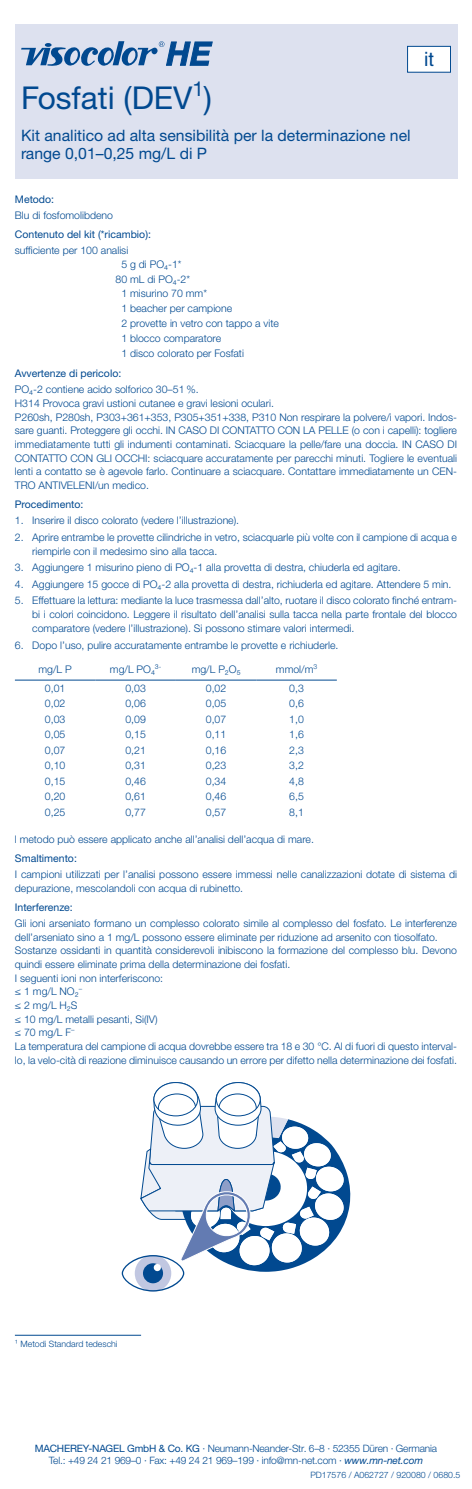
<style>
.page{position:relative;width:472px;height:1489px;background:#fff}
.page>*{position:absolute;margin:0;border:0;box-sizing:border-box;transform-origin:0 0}
.Head{font:31.5px "Helvetica Neue LTW1 G";color:#014990}
.t1{font:19.78px "Helvetica LT Pro";color:#014990}
.Subhead{font:15.75px/17.5px "Helvetica Neue LTW1 G";color:#014990}
.Fließtext_vielText{font:300 10.5px/13.7px "Helvetica Neue LTW1 G";color:#014990}
.Fließtext_zentriert{font:300 10.5px "Helvetica Neue LTW1 G";color:#014990}
.Inhalt_Testbesteck_f{font:300 10.5px "Helvetica Neue LTW1 G";color:#014990}
.Ueberschrift_vielTex{font:10.5px "Helvetica Neue LTW1 G";color:#014990}
.Adresse{font:300 10.15px/12.2px "Helvetica Neue LTW1 G";letter-spacing:-.02em;color:#014990;text-align:center}
.Fußnote{font:300 8.75px "Helvetica Neue LTW1 G";color:#014990}
.s1{font-weight:400}
.s2{font-weight:400;font-style:italic}
</style>
<div class="page">
<div style="left:15px;top:25px;width:441px;height:50px;background:#dde1ef"></div>
<div style="left:15px;top:67px;width:441px;height:51px;background:#dde1ef"></div>
<div style="left:15px;top:110px;width:441px;height:68px;background:#dde1ef"></div>
<svg style="left:21px;top:41px;width:191px;height:25px"></svg>
<hr style="left:15px;top:679px;width:80px;height:1px;background:#014990">
<hr style="left:95px;top:679px;width:81px;height:1px;background:#014990">
<hr style="left:176px;top:679px;width:80px;height:1px;background:#014990">
<hr style="left:256px;top:679px;width:80px;height:1px;background:#014990">
<svg style="left:122px;top:1082px;width:228px;height:209px"></svg>
<hr style="left:15px;top:1334px;width:126px;height:1px;background:#014990">
<div style="left:407px;top:46px;width:43px;height:26px;background:#fff"></div>
<div style="left:406px;top:46px;width:44px;height:27px;border:1px solid #014990"></div>
<p class="t1" style="left:423px;top:48px;width:11px">it</p>
<p class="Head" style="left:21px;top:78px;width:192px">Fosfati (DEV<sup>1</sup>)</p>
<p class="Subhead" style="left:21px;top:127px;width:390px">Kit analitico ad alta sensibilità per la determinazione nel range 0,01–0,25 mg/L di P</p>
<p class="Ueberschrift_vielTex" style="left:15px;top:192px;width:41px">Metodo:</p>
<p class="Fließtext_vielText" style="left:15px;top:208px;width:100px">Blu di fosfomolibdeno</p>
<p class="Ueberschrift_vielTex" style="left:15px;top:227px;width:137px">Contenuto del kit (*ricambio):</p>
<p class="Fließtext_vielText" style="left:15px;top:243px;width:115px">sufficiente per 100 analisi</p>
<p class="Inhalt_Testbesteck_f" style="left:121px;top:257px;width:62px">5 g di PO₄-1*</p>
<p class="Inhalt_Testbesteck_f" style="left:115px;top:272px;width:76px">80 mL di PO₄-2*</p>
<p class="Inhalt_Testbesteck_f" style="left:121px;top:287px;width:87px">1 misurino 70 mm*</p>
<p class="Inhalt_Testbesteck_f" style="left:121px;top:302px;width:112px">1 beacher per campione</p>
<p class="Inhalt_Testbesteck_f" style="left:121px;top:317px;width:159px">2 provette in vetro con tappo a vite</p>
<p class="Inhalt_Testbesteck_f" style="left:121px;top:332px;width:101px">1 blocco comparatore</p>
<p class="Inhalt_Testbesteck_f" style="left:121px;top:347px;width:124px">1 disco colorato per Fosfati</p>
<p class="Ueberschrift_vielTex" style="left:15px;top:367px;width:108px">Avvertenze di pericolo:</p>
<p class="Fließtext_vielText" style="left:15px;top:383px;width:185px">PO₄-2 contiene acido solforico 30–51 %.</p>
<p class="Fließtext_vielText" style="left:15px;top:396px;width:260px">H314 Provoca gravi ustioni cutanee e gravi lesioni oculari.</p>
<p class="Fließtext_vielText" style="left:15px;top:410px;width:443px;text-align:justify">P260sh, P280sh, P303+361+353, P305+351+338, P310 Non respirare la polvere/i vapori. Indos&shy;sare guanti. Proteggere gli occhi. IN CASO DI CONTATTO CON LA PELLE (o con i capelli): togliere immediatamente tutti gli indumenti contaminati. Sciacquare la pelle/fare una doccia. IN CASO DI CONTATTO CON GLI OCCHI: sciacquare accuratamente per parecchi minuti. Togliere le eventuali lenti a contatto se è agevole farlo. Continuare a sciacquare. Contattare immediatamente un CEN-TRO ANTIVELENI/un medico.</p>
<p class="Ueberschrift_vielTex" style="left:15px;top:497px;width:70px">Procedimento:</p>
<p class="Fließtext_vielText" style="left:15px;top:514px;width:225px">1. Inserire il disco colorato (vedere l’illustrazione).</p>
<p class="Fließtext_vielText" style="left:32px;top:530px;width:426px;text-indent:-17px">2. Aprire entrambe le provette cilindriche in vetro, sciacquarle più volte con il campione di acqua e riempirle con il medesimo sino alla tacca.</p>
<p class="Fließtext_vielText" style="left:15px;top:561px;width:387px">3. Aggiungere 1 misurino pieno di PO₄-1 alla provetta di destra, chiuderla ed agitare.</p>
<p class="Fließtext_vielText" style="left:15px;top:577px;width:437px">4. Aggiungere 15 gocce di PO₄-2 alla provetta di destra, richiuderla ed agitare. Attendere 5 min.</p>
<p class="Fließtext_vielText" style="left:32px;top:593px;width:426px;text-align:justify;text-indent:-17px">5. Effettuare la lettura: mediante la luce trasmessa dall’alto, ruotare il disco colorato finché entram&shy;bi i colori coincidono. Leggere il risultato dell’analisi sulla tacca nella parte frontale del blocco comparatore (vedere l’illustrazione). Si possono stimare valori intermedi.</p>
<p class="Fließtext_vielText" style="left:15px;top:638px;width:325px">6. Dopo l’uso, pulire accuratamente entrambe le provette e richiuderle.</p>
<p class="Fließtext_zentriert" style="left:38px;top:662px;width:35px">mg/L P</p>
<p class="Fließtext_zentriert" style="left:110px;top:662px;width:53px">mg/L PO₄³<sup>-</sup></p>
<p class="Fließtext_zentriert" style="left:191px;top:662px;width:50px">mg/L P₂O₅</p>
<p class="Fließtext_zentriert" style="left:275px;top:662px;width:43px">mmol/m<sup>3</sup></p>
<p class="Fließtext_zentriert" style="left:45px;top:681px;width:22px">0,01</p>
<p class="Fließtext_zentriert" style="left:125px;top:681px;width:22px">0,03</p>
<p class="Fließtext_zentriert" style="left:206px;top:681px;width:22px">0,02</p>
<p class="Fließtext_zentriert" style="left:289px;top:681px;width:16px">0,3</p>
<p class="Fließtext_zentriert" style="left:45px;top:697px;width:22px">0,02</p>
<p class="Fließtext_zentriert" style="left:125px;top:697px;width:22px">0,06</p>
<p class="Fließtext_zentriert" style="left:206px;top:697px;width:22px">0,05</p>
<p class="Fließtext_zentriert" style="left:289px;top:697px;width:16px">0,6</p>
<p class="Fließtext_zentriert" style="left:45px;top:712px;width:22px">0,03</p>
<p class="Fließtext_zentriert" style="left:125px;top:712px;width:22px">0,09</p>
<p class="Fließtext_zentriert" style="left:206px;top:712px;width:22px">0,07</p>
<p class="Fließtext_zentriert" style="left:289px;top:712px;width:16px">1,0</p>
<p class="Fließtext_zentriert" style="left:45px;top:728px;width:22px">0,05</p>
<p class="Fließtext_zentriert" style="left:125px;top:728px;width:22px">0,15</p>
<p class="Fließtext_zentriert" style="left:206px;top:728px;width:22px">0,11</p>
<p class="Fließtext_zentriert" style="left:289px;top:728px;width:16px">1,6</p>
<p class="Fließtext_zentriert" style="left:45px;top:743px;width:22px">0,07</p>
<p class="Fließtext_zentriert" style="left:125px;top:743px;width:22px">0,21</p>
<p class="Fließtext_zentriert" style="left:206px;top:743px;width:22px">0,16</p>
<p class="Fließtext_zentriert" style="left:289px;top:743px;width:16px">2,3</p>
<p class="Fließtext_zentriert" style="left:45px;top:759px;width:22px">0,10</p>
<p class="Fließtext_zentriert" style="left:125px;top:759px;width:22px">0,31</p>
<p class="Fließtext_zentriert" style="left:206px;top:759px;width:22px">0,23</p>
<p class="Fließtext_zentriert" style="left:289px;top:759px;width:16px">3,2</p>
<p class="Fließtext_zentriert" style="left:45px;top:774px;width:22px">0,15</p>
<p class="Fließtext_zentriert" style="left:125px;top:774px;width:22px">0,46</p>
<p class="Fließtext_zentriert" style="left:206px;top:774px;width:22px">0,34</p>
<p class="Fließtext_zentriert" style="left:289px;top:774px;width:16px">4,8</p>
<p class="Fließtext_zentriert" style="left:45px;top:790px;width:22px">0,20</p>
<p class="Fließtext_zentriert" style="left:125px;top:790px;width:22px">0,61</p>
<p class="Fließtext_zentriert" style="left:206px;top:790px;width:22px">0,46</p>
<p class="Fließtext_zentriert" style="left:289px;top:790px;width:16px">6,5</p>
<p class="Fließtext_zentriert" style="left:45px;top:805px;width:22px">0,25</p>
<p class="Fließtext_zentriert" style="left:125px;top:805px;width:22px">0,77</p>
<p class="Fließtext_zentriert" style="left:206px;top:805px;width:22px">0,57</p>
<p class="Fließtext_zentriert" style="left:289px;top:805px;width:16px">8,1</p>
<p class="Fließtext_vielText" style="left:15px;top:832px;width:300px">l metodo può essere applicato anche all’analisi dell’acqua di mare.</p>
<p class="Ueberschrift_vielTex" style="left:15px;top:851px;width:63px">Smaltimento:</p>
<p class="Fließtext_vielText" style="left:15px;top:867px;width:443px">I campioni utilizzati per l’analisi possono essere immessi nelle canalizzazioni dotate di sistema di depurazione, mescolandoli con acqua di rubinetto.</p>
<p class="Ueberschrift_vielTex" style="left:15px;top:900px;width:59px">Interferenze:</p>
<p class="Fließtext_vielText" style="left:15px;top:916px;width:443px">Gli ioni arseniato formano un complesso colorato simile al complesso del fosfato. Le interferenze dell’arseniato sino a 1 mg/L possono essere eliminate per riduzione ad arsenito con tiosolfato.</p>
<p class="Fließtext_vielText" style="left:15px;top:943px;width:443px">Sostanze ossidanti in quantità considerevoli inibiscono la formazione del complesso blu. Devono quindi essere eliminate prima della determinazione dei fosfati.</p>
<p class="Fließtext_vielText" style="left:15px;top:970px;width:150px">I seguenti ioni non interferiscono:</p>
<p class="Fließtext_vielText" style="left:15px;top:984px;width:69px">≤ 1 mg/L NO₂<sup>–</sup></p>
<p class="Fließtext_vielText" style="left:15px;top:998px;width:64px">≤ 2 mg/L H₂S</p>
<p class="Fließtext_vielText" style="left:15px;top:1011px;width:144px">≤ 10 mg/L metalli pesanti, Si(IV)</p>
<p class="Fließtext_vielText" style="left:15px;top:1025px;width:61px">≤ 70 mg/L F<sup>–</sup></p>
<p class="Fließtext_vielText" style="left:15px;top:1039px;width:443px">La temperatura del campione di acqua dovrebbe essere tra 18 e 30 °C. Al di fuori di questo interval&shy;lo, la velo-cità di reazione diminuisce causando un errore per difetto nella determinazione dei fosfati.</p>
<p class="Fußnote" style="left:15px;top:1337px;width:104px">¹ Metodi Standard tedeschi</p>
<p class="Adresse" style="left:35px;top:1441px;width:403px"><span class="s1">MACHEREY-NAGEL GmbH &amp; Co. KG</span> · Neumann-Neander-Str. 6–8 · 52355 Düren · Germania<br>Tel.: +49 24 21 969–0 · Fax: +49 24 21 969–199 · info@mn-net.com · <span class="s2">www.mn-net.com</span></p>
<p class="Fußnote" style="left:310px;top:1469px;width:151px">PD17576 / A062727 / 920080 / 0680.5</p>
</div>
